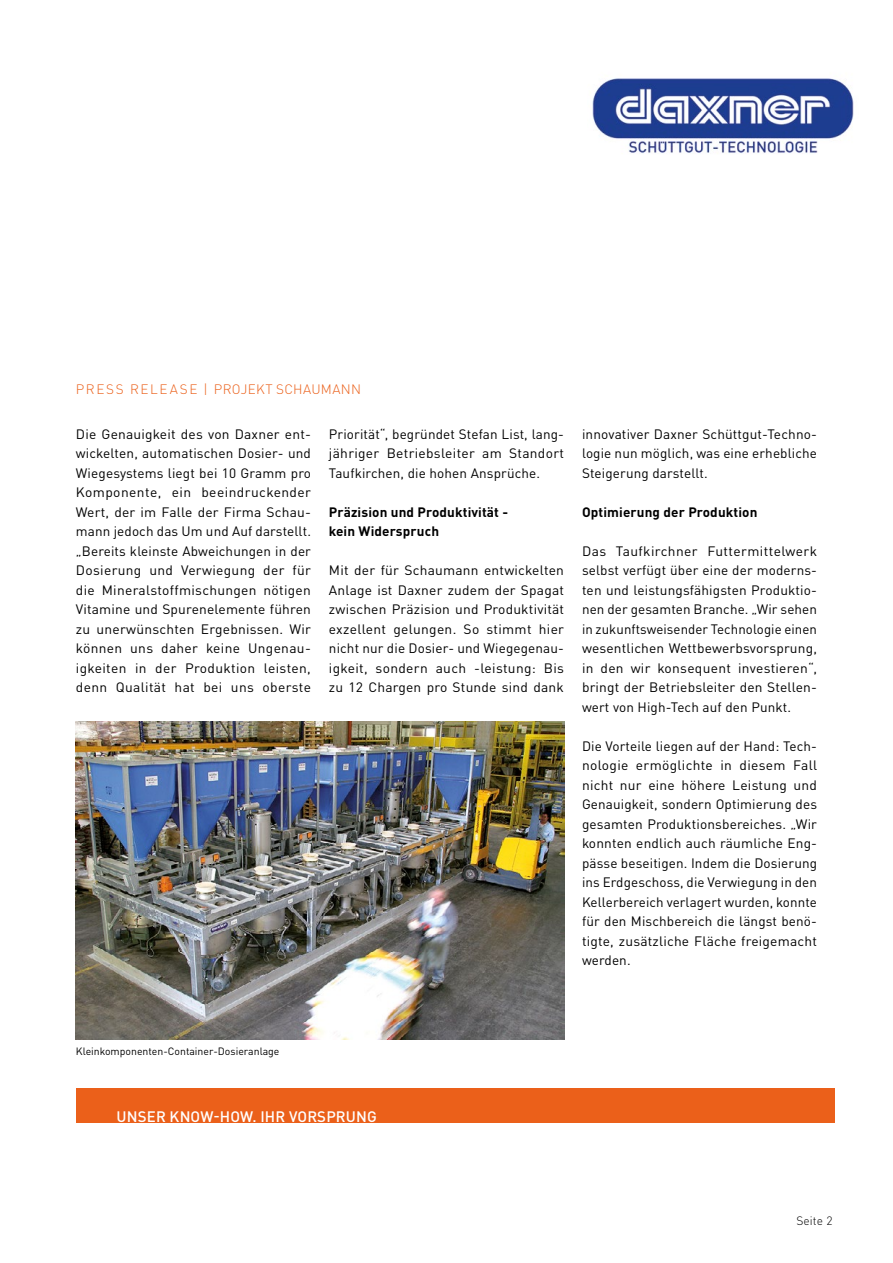
<style>
.page{position:relative;width:893px;height:1263px;background:#fff}
.page>*{position:absolute;margin:0;border:0;box-sizing:border-box;transform-origin:0 0}
.t1{font:500 15px "DINOT";letter-spacing:.01em;color:#fff}
.t2{font:13.5px/19.5px "DINOT";letter-spacing:.01em;color:#000;text-align:justify}
.t3{font:700 13.5px/19.5px "DINOT";letter-spacing:.01em;color:#000}
.t4{font:300 13.5px "DINOT";letter-spacing:.035em;color:#eb601a}
.t5{font:300 12px "DINOT";letter-spacing:.01em;color:#000}
.t6{font:10.5px "DINOT";color:#000}
</style>
<div class="page">
<div style="left:76px;top:1089px;width:759px;height:34px;background:#eb601a"></div>
<img style="left:592px;top:78px;width:262px;height:76px">
<img style="left:76px;top:721px;width:488px;height:319px">
<p class="t4" style="left:76px;top:381px;width:287px">PRESS RELE A SE | PROJEKT SCHAUMANN</p>
<p class="t2" style="left:76px;top:424px;width:237px">Die Genauigkeit des von Daxner ent&shy;wickelten, automatischen Dosier- und Wiegesystems liegt bei 10 Gramm pro Komponente, ein beeindruckender Wert, der im Falle der Firma Schau&shy;mann jedoch das Um und Auf darstellt. „Bereits kleinste Abweichungen in der Dosierung und Verwiegung der für die Mineralstoffmischungen nötigen Vitamine und Spurenelemente führen zu unerwünschten Ergebnissen. Wir können uns daher keine Ungenau&shy;igkeiten in der Produktion leisten, denn Qualität hat bei uns oberste</p>
<p class="t2" style="left:329px;top:424px;width:237px">Priorität“, begründet Stefan List, lang&shy;jähriger Betriebsleiter am Standort Taufkirchen, die hohen Ansprüche.</p>
<p class="t3" style="left:329px;top:502px;width:181px">Präzision und Produktivität - kein Widerspruch</p>
<p class="t2" style="left:329px;top:560px;width:237px">Mit der für Schaumann entwickelten Anlage ist Daxner zudem der Spagat zwischen Präzision und Produktivität exzellent gelungen. So stimmt hier nicht nur die Dosier- und Wiegegenau&shy;igkeit, sondern auch -leistung: Bis zu 12 Chargen pro Stunde sind dank</p>
<p class="t2" style="left:582px;top:424px;width:237px">innovativer Daxner Schüttgut-Techno&shy;logie nun möglich, was eine erhebliche Steigerung darstellt.</p>
<p class="t3" style="left:582px;top:502px;width:177px">Optimierung der Produktion</p>
<p class="t2" style="left:582px;top:541px;width:237px">Das Taufkirchner Futtermittelwerk selbst verfügt über eine der moderns&shy;ten und leistungsfähigsten Produktio&shy;nen der gesamten Branche. „Wir sehen in zukunftsweisender Technologie einen wesentlichen Wettbewerbsvorsprung, in den wir konsequent investieren“, bringt der Betriebsleiter den Stellen&shy;wert von High-Tech auf den Punkt.</p>
<p class="t2" style="left:582px;top:736px;width:237px">Die Vorteile liegen auf der Hand: Tech&shy;nologie ermöglichte in diesem Fall nicht nur eine höhere Leistung und Genauigkeit, sondern Optimierung des gesamten Produktionsbereiches. „Wir konnten endlich auch räumliche Eng&shy;pässe beseitigen. Indem die Dosierung ins Erdgeschoss, die Verwiegung in den Kellerbereich verlagert wurden, konnte für den Mischbereich die längst benö&shy;tigte, zusätzliche Fläche freigemacht werden.</p>
<p class="t6" style="left:76px;top:1044px;width:205px">Kleinkomponenten-Container-Dosieranlage</p>
<p class="t1" style="left:117px;top:1107px;width:262px">UNSER KNOW-HOW. IHR VORSPRUNG</p>
<p class="t5" style="left:796px;top:1214px;width:38px">Seite 2</p>
</div>
